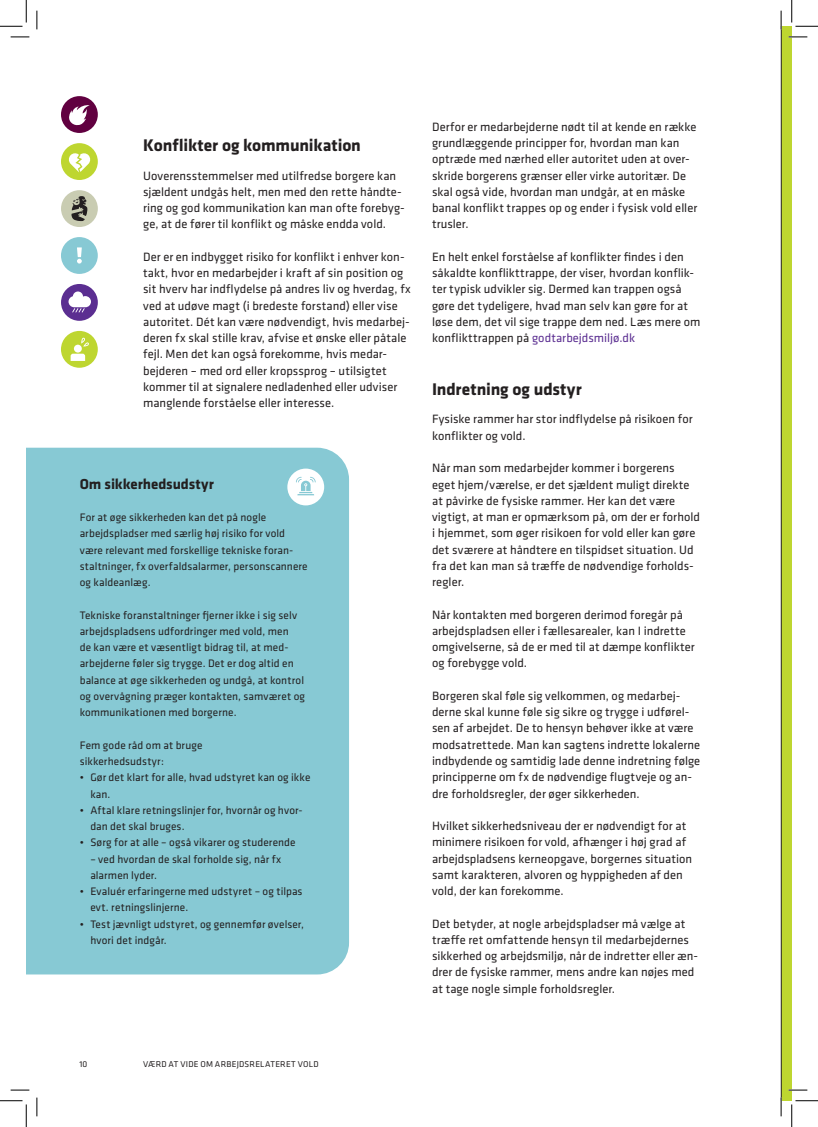
<style>
.page{position:relative;width:818px;height:1127px;background:#fff}
.page>*{position:absolute;margin:0;border:0;box-sizing:border-box;transform-origin:0 0}
.Rubrik-3{font:700 17.5px "Klavika";letter-spacing:-.005em;color:#231f20}
.Boksrubrik{font:700 15px "Klavika";letter-spacing:-.005em;color:#231f20}
.Brød{font:12.5px/16.2px "Klavika";color:#231f20}
.Boksbrød{font:11.25px/16.2px "Klavika";letter-spacing:.005em;color:#231f20}
.Boksbrød-punktopst{font:11.25px/16.2px "Klavika";letter-spacing:.01em;color:#231f20}
.t1{font:8.75px "Klavika Basic";letter-spacing:.025em;color:#231f20}
.s1{color:#5b2e91}
</style>
<div class="page">
<div style="left:26px;top:447px;width:323px;height:527px;background:#87c9d4"></div>
<div style="left:287px;top:468px;width:37px;height:37px;background:#fff;border-radius:50%"></div>
<svg style="left:296px;top:476px;width:20px;height:19px"></svg>
<div style="left:61px;top:331px;width:37px;height:36px;background:#bed630;border-radius:50%"></div>
<svg style="left:71px;top:337px;width:18px;height:24px"></svg>
<div style="left:61px;top:190px;width:37px;height:37px;background:#c9ccb2;border-radius:50%"></div>
<svg style="left:71px;top:196px;width:17px;height:25px"></svg>
<div style="left:61px;top:143px;width:37px;height:37px;background:#bed630;border-radius:50%"></div>
<svg style="left:68px;top:153px;width:23px;height:19px"></svg>
<div style="left:61px;top:284px;width:37px;height:37px;background:#5b2e91;border-radius:50%"></div>
<svg style="left:69px;top:291px;width:22px;height:21px"></svg>
<div style="left:61px;top:237px;width:37px;height:37px;background:#87c9d4;border-radius:50%"></div>
<svg style="left:77px;top:247px;width:5px;height:16px"></svg>
<div style="left:61px;top:96px;width:37px;height:37px;background:#610040;border-radius:50%"></div>
<svg style="left:69px;top:105px;width:21px;height:20px"></svg>
<svg style="left:11px;top:36px;width:18px;height:2px"></svg>
<svg style="left:11px;top:1089px;width:18px;height:1px"></svg>
<svg style="left:36px;top:11px;width:2px;height:18px"></svg>
<svg style="left:36px;top:1097px;width:2px;height:18px"></svg>
<svg style="left:0;top:0;width:27px;height:27px"></svg>
<svg style="left:0;top:1100px;width:27px;height:26px"></svg>
<svg style="left:780px;top:0;width:38px;height:1126px"></svg>
<p class="Rubrik-3" style="left:143px;top:132px;width:219px">Konflikter og kommunikation</p>
<p class="Brød" style="left:143px;top:167px;width:263px">Uoverensstemmelser med utilfredse borgere kan sjældent undgås helt, men med den rette håndte&shy;ring og god kommunikation kan man ofte forebyg&shy;ge, at de fører til konflikt og måske endda vold.</p>
<p class="Brød" style="left:143px;top:248px;width:269px">Der er en indbygget risiko for konflikt i enhver kon&shy;takt, hvor en medarbejder i kraft af sin position og sit hverv har indflydelse på andres liv og hverdag, fx ved at udøve magt (i bredeste forstand) eller vise autoritet. Dét kan være nødvendigt, hvis medarbej&shy;deren fx skal stille krav, afvise et ønske eller påtale fejl. Men det kan også forekomme, hvis medar&shy;bejderen – med ord eller kropssprog – utilsigtet kommer til at signalere nedladenhed eller udviser manglende forståelse eller interesse.</p>
<p class="Boksrubrik" style="left:80px;top:472px;width:136px">Om sikkerhedsudstyr</p>
<p class="Boksbrød" style="left:80px;top:508px;width:229px">For at øge sikkerheden kan det på nogle arbejdspladser med særlig høj risiko for vold være relevant med forskellige tekniske foran&shy;staltninger, fx overfaldsalarmer, personscannere og kaldeanlæg.</p>
<p class="Boksbrød" style="left:80px;top:606px;width:227px">Tekniske foranstaltninger fjerner ikke i sig selv arbejdspladsens udfordringer med vold, men<br>de kan være et væsentligt bidrag til, at med&shy;arbejderne føler sig trygge. Det er dog altid en balance at øge sikkerheden og undgå, at kontrol og overvågning præger kontakten, samværet og kommunikationen med borgerne.</p>
<p class="Boksbrød" style="left:80px;top:736px;width:124px">Fem gode råd om at bruge sikkerhedsudstyr:</p>
<p class="Boksbrød-punktopst" style="left:90px;top:768px;width:222px;text-indent:-11px">• Gør det klart for alle, hvad udstyret kan og ikke kan.</p>
<p class="Boksbrød-punktopst" style="left:90px;top:801px;width:214px;text-indent:-11px">• Aftal klare retningslinjer for, hvornår og hvor&shy;dan det skal bruges.</p>
<p class="Boksbrød-punktopst" style="left:80px;top:833px;width:217px">• Sørg for at alle – også vikarer og studerende</p>
<p class="Boksbrød-punktopst" style="left:90px;top:850px;width:192px">– ved hvordan de skal forholde sig, når fx alarmen lyder.</p>
<p class="Boksbrød-punktopst" style="left:90px;top:882px;width:214px;text-indent:-11px">• Evaluér erfaringerne med udstyret – og tilpas evt. retningslinjerne.</p>
<p class="Boksbrød-punktopst" style="left:90px;top:915px;width:215px;text-indent:-11px">• Test jævnligt udstyret, og gennemfør øvelser, hvori det indgår.</p>
<p class="Brød" style="left:432px;top:118px;width:267px">Derfor er medarbejderne nødt til at kende en række grundlæggende principper for, hvordan man kan optræde med nærhed eller autoritet uden at over&shy;skride borgerens grænser eller virke autoritær. De skal også vide, hvordan man undgår, at en måske banal konflikt trappes op og ender i fysisk vold eller trusler.</p>
<p class="Brød" style="left:432px;top:248px;width:270px">En helt enkel forståelse af konflikter findes i den såkaldte konflikttrappe, der viser, hvordan konflik&shy;ter typisk udvikler sig. Dermed kan trappen også gøre det tydeligere, hvad man selv kan gøre for at løse dem, det vil sige trappe dem ned. Læs mere om konflikttrappen på <span class="s1">godtarbejdsmiljø.dk</span></p>
<p class="Rubrik-3" style="left:432px;top:376px;width:151px">Indretning og udstyr</p>
<p class="Brød" style="left:432px;top:410px;width:262px">Fysiske rammer har stor indflydelse på risikoen for konflikter og vold.</p>
<p class="Brød" style="left:432px;top:459px;width:269px">Når man som medarbejder kommer i borgerens eget hjem/værelse, er det sjældent muligt direkte at påvirke de fysiske rammer. Her kan det være vigtigt, at man er opmærksom på, om der er forhold i hjemmet, som øger risikoen for vold eller kan gøre det sværere at håndtere en tilspidset situation. Ud fra det kan man så træffe de nødvendige forholds&shy;regler.</p>
<p class="Brød" style="left:432px;top:605px;width:264px">Når kontakten med borgeren derimod foregår på arbejdspladsen eller i fællesarealer, kan I indrette omgivelserne, så de er med til at dæmpe konflikter og forebygge vold.</p>
<p class="Brød" style="left:432px;top:687px;width:270px">Borgeren skal føle sig velkommen, og medarbej&shy;derne skal kunne føle sig sikre og trygge i udførel&shy;sen af arbejdet. De to hensyn behøver ikke at være modsatrettede. Man kan sagtens indrette lokalerne indbydende og samtidig lade denne indretning følge principperne om fx de nødvendige flugtveje og an&shy;dre forholdsregler, der øger sikkerheden.</p>
<p class="Brød" style="left:432px;top:817px;width:262px">Hvilket sikkerhedsniveau der er nødvendigt for at minimere risikoen for vold, afhænger i høj grad af arbejdspladsens kerneopgave, borgernes situation samt karakteren, alvoren og hyppigheden af den vold, der kan forekomme.</p>
<p class="Brød" style="left:432px;top:914px;width:268px">Det betyder, at nogle arbejdspladser må vælge at træffe ret omfattende hensyn til medarbejdernes sikkerhed og arbejdsmiljø, når de indretter eller æn&shy;drer de fysiske rammer, mens andre kan nøjes med at tage nogle simple forholdsregler.</p>
<p class="t1" style="left:79px;top:1058px;width:10px">10</p>
<p class="t1" style="left:143px;top:1058px;width:177px">VÆRD AT VIDE OM ARBEJDSRELATERET VOLD</p>
</div>
